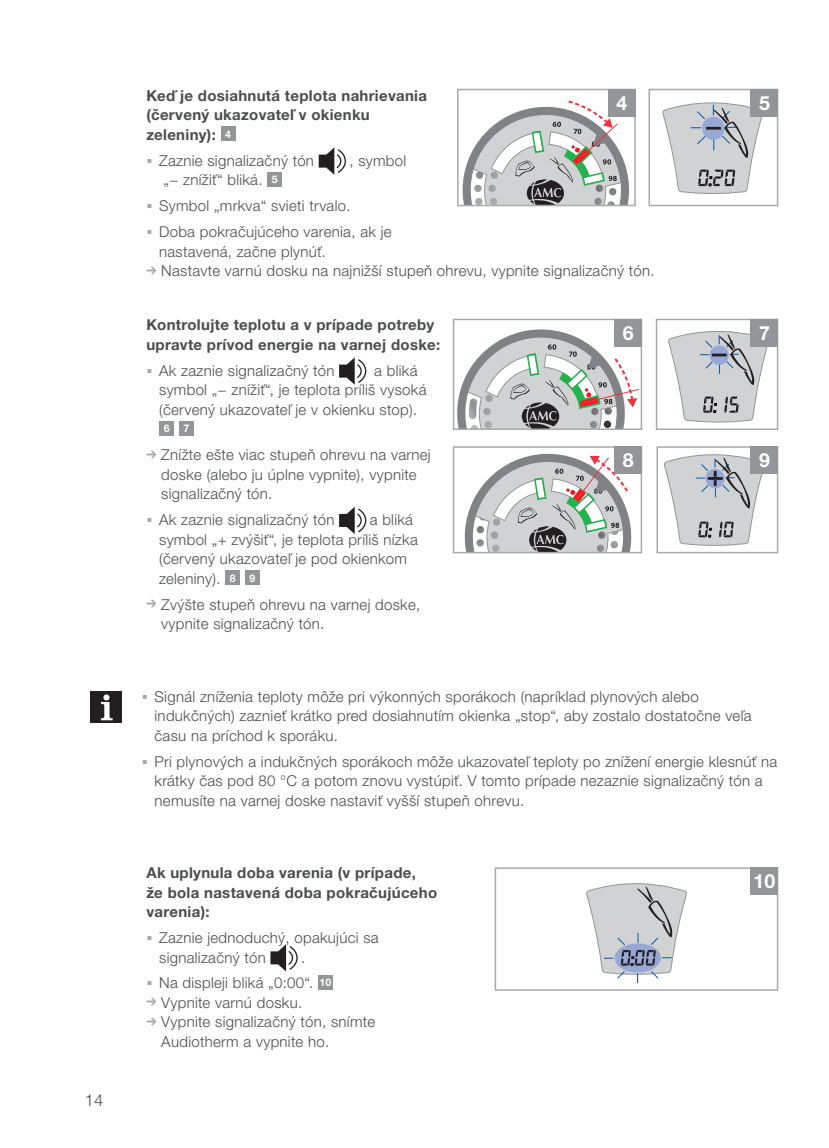
<style>
.page{position:relative;width:829px;height:1148px;background:#fff}
.page>*{position:absolute;margin:0;border:0;box-sizing:border-box;transform-origin:0 0}
.t1{font:700 19.5px "Helvetica Neue LTW1 G";color:#fff}
.t2{font:300 16.5px "Helvetica Neue LTW1 G";color:#4b4c4d}
.t3{font:300 15px/19.5px "Helvetica Neue LTW1 G";letter-spacing:.02em;color:#4b4c4d}
.t4{font:700 15px/19.5px "Helvetica Neue LTW1 G";letter-spacing:.02em;color:#4b4c4d}
.t5{font:700 10.5px "Helvetica Neue LTW1 G";color:#fff}
.s1{font-size:10.5px;color:#fff}
.s2{font-weight:700;font-size:10.5px;color:#fff}
.s3{color:#a8a9ad}
</style>
<div class="page">
<svg style="left:462px;top:100px;width:170px;height:103px"></svg>
<div style="left:457px;top:89px;width:178px;height:117px;border:2px solid #a8a9ad"></div>
<svg style="left:662px;top:103px;width:100px;height:91px"></svg>
<div style="left:648px;top:89px;width:130px;height:117px;border:2px solid #a8a9ad"></div>
<div style="left:608px;top:89px;width:27px;height:27px;background:#939598"></div>
<div style="left:750px;top:89px;width:28px;height:27px;background:#939598"></div>
<svg style="left:464px;top:453px;width:168px;height:97px"></svg>
<div style="left:452px;top:446px;width:190px;height:107px;border:2px solid #a8a9ad"></div>
<svg style="left:664px;top:454px;width:99px;height:92px"></svg>
<div style="left:656px;top:446px;width:122px;height:107px;border:2px solid #a8a9ad"></div>
<svg style="left:457px;top:329px;width:181px;height:98px"></svg>
<div style="left:452px;top:319px;width:190px;height:111px;border:2px solid #a8a9ad"></div>
<svg style="left:668px;top:331px;width:100px;height:91px"></svg>
<div style="left:655px;top:319px;width:123px;height:111px;border:2px solid #a8a9ad"></div>
<div style="left:614px;top:319px;width:28px;height:27px;background:#939598"></div>
<div style="left:750px;top:319px;width:28px;height:27px;background:#939598"></div>
<div style="left:614px;top:446px;width:28px;height:28px;background:#939598"></div>
<div style="left:750px;top:446px;width:28px;height:28px;background:#939598"></div>
<svg style="left:586px;top:883px;width:100px;height:99px"></svg>
<div style="left:494px;top:867px;width:284px;height:123px;border:2px solid #a8a9ad"></div>
<div style="left:750px;top:867px;width:28px;height:27px;background:#939598"></div>
<div style="left:220px;top:126px;width:15px;height:15px;background:#939598"></div>
<svg style="left:318px;top:147px;width:28px;height:28px"></svg>
<div style="left:267px;top:172px;width:15px;height:15px;background:#939598"></div>
<svg style="left:339px;top:357px;width:27px;height:28px"></svg>
<div style="left:159px;top:421px;width:15px;height:15px;background:#939598"></div>
<div style="left:179px;top:421px;width:15px;height:15px;background:#939598"></div>
<svg style="left:339px;top:507px;width:27px;height:27px"></svg>
<div style="left:225px;top:570px;width:15px;height:15px;background:#939598"></div>
<div style="left:245px;top:570px;width:15px;height:15px;background:#939598"></div>
<div style="left:90px;top:691px;width:32px;height:31px;background:#231f20"></div>
<svg style="left:101px;top:694px;width:12px;height:26px"></svg>
<svg style="left:270px;top:944px;width:27px;height:27px"></svg>
<div style="left:318px;top:974px;width:15px;height:15px;background:#939598"></div>
<p class="t2" style="left:85px;top:1090px;width:20px">14</p>
<p class="t4" style="left:146px;top:86px;width:282px">Keď je dosiahnutá teplota nahrievania (červený ukazovateľ v okienku zeleniny): <span class="s1">4</span></p>
<p class="t3" style="left:159px;top:151px;width:156px">Zaznie signalizačný tón</p>
<p class="t3" style="left:349px;top:151px;width:58px">, symbol</p>
<p class="t3" style="left:159px;top:167px;width:234px;line-height:26px">„− znížiť“ bliká. <span class="s2">5<br></span>Symbol „mrkva“ svieti trvalo.<br>Doba pokračujúceho varenia, ak je</p>
<p class="t3" style="left:159px;top:241px;width:168px">nastavená, začne plynúť.</p>
<p class="t3" style="left:146px;top:261px;width:509px"><span class="s3">➔</span> Nastavte varnú dosku na najnižší stupeň ohrevu, vypnite signalizačný tón.</p>
<h1 class="t1" style="left:616px;top:91px;width:12px">4</h1>
<h1 class="t1" style="left:758px;top:91px;width:12px">5</h1>
<p class="t4" style="left:146px;top:315px;width:295px">Kontrolujte teplotu a v prípade potreby upravte prívod energie na varnej doske:</p>
<p class="t3" style="left:159px;top:360px;width:177px">Ak zaznie signalizačný tón</p>
<p class="t3" style="left:159px;top:360px;width:269px;text-indent:215px">a bliká symbol „− znížiť“, je teplota príliš vysoká (červený ukazovateľ je v okienku stop).</p>
<p class="t5" style="left:164px;top:422px;width:7px">6</p>
<p class="t5" style="left:183px;top:422px;width:7px">7</p>
<p class="t3" style="left:161px;top:445px;width:271px;text-indent:-15px"><span class="s3">➔</span> Znížte ešte viac stupeň ohrevu na varnej doske (alebo ju úplne vypnite), vypnite signalizačný tón.</p>
<p class="t3" style="left:159px;top:510px;width:177px">Ak zaznie signalizačný tón</p>
<p class="t3" style="left:159px;top:510px;width:260px;text-indent:210px">a bliká symbol „+ zvýšiť“, je teplota príliš nízka (červený ukazovateľ je pod okienkom zeleniny). <span class="s2">8</span></p>
<p class="t5" style="left:249px;top:571px;width:7px">9</p>
<p class="t3" style="left:161px;top:594px;width:260px;text-indent:-15px"><span class="s3">➔</span> Zvýšte stupeň ohrevu na varnej doske, vypnite signalizačný tón.</p>
<h1 class="t1" style="left:622px;top:320px;width:12px">6</h1>
<h1 class="t1" style="left:758px;top:320px;width:12px">7</h1>
<h1 class="t1" style="left:622px;top:448px;width:12px">8</h1>
<h1 class="t1" style="left:758px;top:448px;width:12px">9</h1>
<p class="t3" style="left:154px;top:686px;width:598px">Signál zníženia teploty môže pri výkonných sporákoch (napríklad plynových alebo indukčných) zaznieť krátko pred dosiahnutím okienka „stop“, aby zostalo dostatočne veľa času na príchod k sporáku.</p>
<p class="t3" style="left:154px;top:751px;width:624px">Pri plynových a indukčných sporákoch môže ukazovateľ teploty po znížení energie klesnúť na krátky čas pod 80 °C a potom znovu vystúpiť. V tomto prípade nezaznie signalizačný tón a nemusíte na varnej doske nastaviť vyšší stupeň ohrevu.</p>
<p class="t4" style="left:146px;top:862px;width:292px">Ak uplynula doba varenia (v prípade,<br>že bola nastavená doba pokračujúceho varenia):</p>
<p class="t3" style="left:159px;top:927px;width:221px">Zaznie jednoduchý, opakujúci sa signalizačný tón</p>
<p class="t3" style="left:159px;top:944px;width:173px;line-height:26px;text-indent:142px">.<br>Na displeji bliká „0:00“. <span class="s2">10</span></p>
<p class="t3" style="left:146px;top:992px;width:157px"><span class="s3">➔</span> Vypnite varnú dosku.</p>
<p class="t3" style="left:161px;top:1012px;width:215px;text-indent:-15px"><span class="s3">➔</span> Vypnite signalizačný tón, snímte<br>Audiotherm a vypnite ho.</p>
<h1 class="t1" style="left:753px;top:869px;width:23px">10</h1>
</div>
